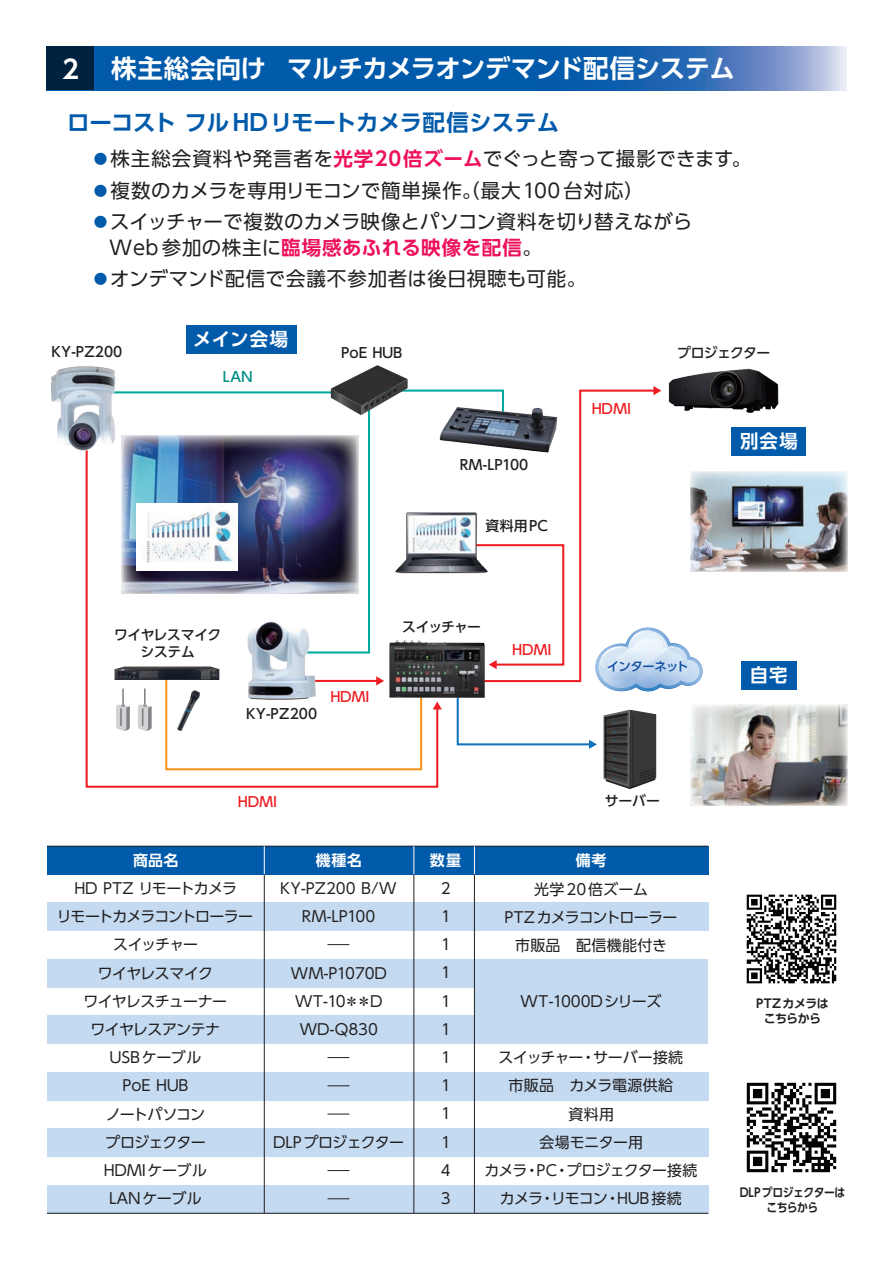
<style>
.page{position:relative;width:893px;height:1263px;background:#fff}
.page>*{position:absolute;margin:0;border:0;box-sizing:border-box;transform-origin:0 0}
.t1{font:700 25.5px "UD Shin Go Pro De";letter-spacing:-.02em;color:#fff}
.t2{font:700 22.5px "UD Shin Go Pro De";letter-spacing:-.005em;color:#015aaa}
.t3{font:19.5px "UD Shin Go Pro";letter-spacing:.015em;color:#231f20}
.t4{font:700 19.5px "UD Shin Go Pro De";letter-spacing:.025em;color:#ee1059}
.t5{font:700 18.45px "UD Shin Go Pro De";letter-spacing:.06em;color:#fff}
.t6{font:15px/28.2px "UD Shin Go Pro";letter-spacing:-.025em;color:#231f20;text-align:center}
.t7{font:15px/28.2px "UD Shin Go Pro";letter-spacing:-.005em;color:#231f20;text-align:center}
.t8{font:700 15px "UD Shin Go Pro De";letter-spacing:.03em;color:#fff}
.t9{font:500 13.8px "UD Shin Go Pro";letter-spacing:-.015em;color:#231f20}
.t10{font:500 13.8px "UD Shin Go Pro";letter-spacing:.005em;color:#ee1d23}
.t11{font:500 13.8px/17.2px "UD Shin Go Pro";letter-spacing:-.035em;color:#231f20;text-align:center}
.t12{font:500 13.8px "UD Shin Go Pro";letter-spacing:-.05em;color:#231f20}
.t13{font:500 13.8px "UD Shin Go Pro";color:#008e84}
.t14{font:500 12.3px "UD Shin Go Pro";letter-spacing:-.05em;color:#0d4da1}
.t15{font:700 12px/15px "UD Shin Go Pro De";letter-spacing:-.045em;color:#231f20;text-align:center;scale:.9 1}
.t16{font:700 12px/15px "UD Shin Go Pro De";letter-spacing:-.045em;color:#231f20;text-align:center}
.s1{font-size:13.65px;color:#015aaa}
.s2{font-family:"UD Shin Go Pro De";font-weight:700;color:#ee1059}
.s3{font-family:"UD Shin Go Pro";font-weight:400;color:#231f20}
</style>
<div class="page">
<hr style="left:104px;top:391px;width:240px;height:2px;background:#00a99d">
<svg style="left:85px;top:456px;width:79px;height:332px"></svg>
<img style="left:703px;top:471px;width:145px;height:101px">
<svg style="left:164px;top:365px;width:539px;height:424px"></svg>
<img style="left:240px;top:613px;width:80px;height:96px">
<img style="left:51px;top:366px;width:72px;height:90px">
<img style="left:433px;top:395px;width:131px;height:64px">
<svg style="left:138px;top:688px;width:14px;height:43px"></svg>
<svg style="left:116px;top:688px;width:14px;height:43px"></svg>
<img style="left:177px;top:689px;width:18px;height:42px">
<img style="left:114px;top:666px;width:105px;height:14px">
<img style="left:668px;top:368px;width:110px;height:45px">
<div style="left:186px;top:326px;width:111px;height:28px;background:#015aaa"></div>
<div style="left:732px;top:427px;width:74px;height:28px;background:#015aaa"></div>
<div style="left:741px;top:661px;width:56px;height:29px;background:#015aaa"></div>
<img style="left:394px;top:510px;width:95px;height:64px">
<img style="left:122px;top:435px;width:237px;height:159px">
<img style="left:136px;top:504px;width:101px;height:66px">
<img style="left:690px;top:705px;width:158px;height:101px">
<div style="left:47px;top:846px;width:661px;height:28px;background:#015aaa"></div>
<div style="left:47px;top:903px;width:661px;height:28px;background:#c3daf1"></div>
<div style="left:47px;top:959px;width:427px;height:28px;background:#c3daf1"></div>
<div style="left:474px;top:959px;width:234px;height:85px;background:#c3daf1"></div>
<div style="left:47px;top:1015px;width:427px;height:29px;background:#c3daf1"></div>
<div style="left:47px;top:1072px;width:661px;height:28px;background:#c3daf1"></div>
<div style="left:47px;top:1128px;width:661px;height:29px;background:#c3daf1"></div>
<div style="left:47px;top:1185px;width:661px;height:28px;background:#c3daf1"></div>
<hr style="left:47px;top:1213px;width:661px;height:1px;background:#231f20">
<hr style="left:47px;top:846px;width:661px;height:1px;background:#231f20">
<svg style="left:474px;top:846px;width:1px;height:28px"></svg>
<hr style="left:474px;top:874px;width:1px;height:339px;background:#231f20">
<svg style="left:264px;top:846px;width:1px;height:28px"></svg>
<hr style="left:264px;top:874px;width:1px;height:339px;background:#231f20">
<svg style="left:413px;top:846px;width:1px;height:28px"></svg>
<hr style="left:413px;top:874px;width:1px;height:339px;background:#231f20">
<svg style="left:328px;top:944px;width:21px;height:1px"></svg>
<svg style="left:328px;top:1057px;width:21px;height:1px"></svg>
<svg style="left:328px;top:1114px;width:21px;height:1px"></svg>
<svg style="left:328px;top:1170px;width:21px;height:1px"></svg>
<svg style="left:328px;top:1198px;width:21px;height:1px"></svg>
<svg style="left:328px;top:1085px;width:21px;height:1px"></svg>
<svg style="left:94px;top:47px;width:752px;height:43px;background:#1b66b1"></svg>
<div style="left:47px;top:47px;width:47px;height:43px;background:#002241"></div>
<img style="left:746px;top:894px;width:91px;height:90px">
<img style="left:746px;top:1082px;width:91px;height:91px">
<h1 class="t1" style="left:62px;top:49px;width:18px">2</h1>
<h1 class="t1" style="left:111px;top:48px;width:625px">株主総会向け マルチカメラオンデマンド配信システム</h1>
<h2 class="t2" style="left:67px;top:104px;width:493px">ローコスト フルHDリモートカメラ配信システム</h2>
<h3 class="t3" style="left:94px;top:143px;width:659px"><span class="s1">●</span> 株主総会資料や発言者を<span class="s2">光学20倍ズーム</span>でぐっと寄って撮影できます。</h3>
<h3 class="t3" style="left:94px;top:175px;width:552px"><span class="s1">●</span> 複数のカメラを専用リモコンで簡単操作。（最大100台対応）</h3>
<h3 class="t3" style="left:94px;top:206px;width:600px"><span class="s1">●</span> スイッチャーで複数のカメラ映像とパソコン資料を切り替えながら</h3>
<h3 class="t4" style="left:110px;top:232px;width:434px"><span class="s3">Web参加の株主に</span>臨場感あふれる映像を配信<span class="s3">。</span></h3>
<h3 class="t3" style="left:94px;top:263px;width:494px"><span class="s1">●</span> オンデマンド配信で会議不参加者は後日視聴も可能。</h3>
<p class="t9" style="left:51px;top:340px;width:72px">KY-PZ200</p>
<p class="t5" style="left:193px;top:324px;width:96px">メイン会場</p>
<p class="t13" style="left:223px;top:366px;width:31px">LAN</p>
<p class="t9" style="left:341px;top:342px;width:63px">PoE HUB</p>
<p class="t9" style="left:460px;top:454px;width:70px">RM-LP100</p>
<p class="t9" style="left:485px;top:514px;width:64px">資料用PC</p>
<p class="t11" style="left:114px;top:625px;width:109px">ワイヤレスマイクシステム</p>
<p class="t9" style="left:246px;top:702px;width:72px">KY-PZ200</p>
<p class="t10" style="left:330px;top:686px;width:41px">HDMI</p>
<p class="t9" style="left:402px;top:616px;width:80px">スイッチャー</p>
<p class="t10" style="left:512px;top:638px;width:41px">HDMI</p>
<p class="t10" style="left:592px;top:397px;width:41px">HDMI</p>
<p class="t12" style="left:677px;top:342px;width:95px">プロジェクター</p>
<p class="t5" style="left:740px;top:426px;width:59px">別会場</p>
<p class="t14" style="left:607px;top:656px;width:83px">インターネット</p>
<p class="t5" style="left:750px;top:660px;width:39px">自宅</p>
<p class="t10" style="left:238px;top:790px;width:41px">HDMI</p>
<p class="t9" style="left:605px;top:790px;width:57px">サーバー</p>
<p class="t8" style="left:133px;top:848px;width:47px">商品名</p>
<p class="t8" style="left:316px;top:848px;width:47px">機種名</p>
<p class="t8" style="left:430px;top:848px;width:33px">数量</p>
<p class="t8" style="left:576px;top:848px;width:32px">備考</p>
<p class="t6" style="left:57px;top:874px;width:198px">HD PTZ リモートカメラ<br>リモートカメラコントローラースイッチャー<br>ワイヤレスマイク<br>ワイヤレスチューナー<br>ワイヤレスアンテナ<br>USBケーブル<br>PoE HUB<br>ノートパソコン<br>プロジェクター<br>HDMIケーブル<br>LANケーブル</p>
<p class="t7" style="left:504px;top:874px;width:175px">光学20倍ズーム<br>PTZ カメラコントローラー市販品　配信機能付き</p>
<p class="t6" style="left:441px;top:873px;width:12px;text-align:justify">2<br>1<br>1<br>1<br>1<br>1<br>1<br>1<br>1<br>1<br>4<br>3</p>
<p class="t7" style="left:280px;top:874px;width:118px">KY-PZ200 B/W<br>RM-LP100</p>
<p class="t7" style="left:291px;top:958px;width:98px">WM-P1070D<br>WT-10＊＊D<br>WD-Q830</p>
<p class="t6" style="left:521px;top:987px;width:142px">WT-1000Dシリーズ</p>
<p class="t6" style="left:484px;top:1043px;width:215px">スイッチャー・サーバー接続<br>市販品　カメラ電源供給<br>資料用<br>会場モニター用<br>カメラ・PC・プロジェクター接続カメラ・リモコン・HUB接続</p>
<p class="t6" style="left:273px;top:1128px;width:132px">DLPプロジェクター</p>
<p class="t16" style="left:756px;top:996px;width:74px">PTZカメラはこちらから</p>
<p class="t15" style="left:740px;top:1184px;width:119px">DLPプロジェクターはこちらから</p>
</div>
